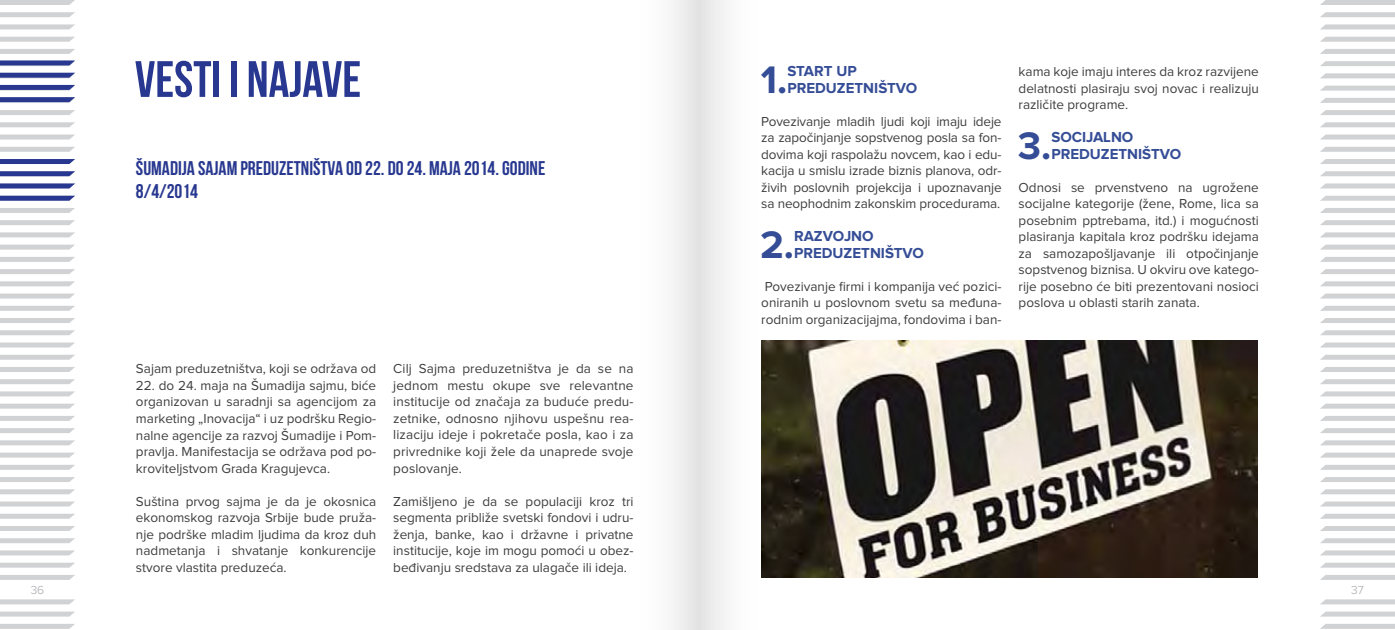
<style>
.page{position:relative;width:1395px;height:630px;background:#fff}
.page>*{position:absolute;margin:0;border:0;box-sizing:border-box;transform-origin:0 0}
.t1{font:51px "Bebas Neue";color:#283890}
.t2{font:700 39.75px "Proxima Nova";color:#354d96}
.t3{font:19.8px/22.5px "Bebas Neue";color:#283890}
.t4{font:700 15px/16.5px "Proxima Nova";color:#354d96}
.t5{font:13.5px/16.5px "Proxima Nova";color:#3e3e3f;text-align:justify}
.t6{font:300 12px "Proxima Nova";color:#a4a5a9}
</style>
<div class="page">
<img style="left:673px;top:0;width:89px;height:629px">
<svg style="left:0;top:0;width:75px;height:5px"></svg>
<svg style="left:0;top:12px;width:75px;height:5px"></svg>
<svg style="left:0;top:24px;width:75px;height:5px"></svg>
<svg style="left:0;top:37px;width:75px;height:5px"></svg>
<svg style="left:0;top:49px;width:75px;height:5px"></svg>
<svg style="left:0;top:110px;width:75px;height:5px"></svg>
<svg style="left:0;top:122px;width:75px;height:5px"></svg>
<svg style="left:0;top:134px;width:75px;height:5px"></svg>
<svg style="left:0;top:147px;width:75px;height:5px"></svg>
<svg style="left:0;top:208px;width:75px;height:5px"></svg>
<svg style="left:0;top:220px;width:75px;height:5px"></svg>
<svg style="left:0;top:232px;width:75px;height:5px"></svg>
<svg style="left:0;top:244px;width:75px;height:5px"></svg>
<svg style="left:0;top:257px;width:75px;height:5px"></svg>
<svg style="left:0;top:269px;width:75px;height:5px"></svg>
<svg style="left:0;top:281px;width:75px;height:5px"></svg>
<svg style="left:0;top:293px;width:75px;height:5px"></svg>
<svg style="left:0;top:306px;width:75px;height:4px"></svg>
<svg style="left:0;top:318px;width:75px;height:5px"></svg>
<svg style="left:0;top:330px;width:75px;height:5px"></svg>
<svg style="left:0;top:342px;width:75px;height:5px"></svg>
<svg style="left:0;top:354px;width:75px;height:5px"></svg>
<svg style="left:0;top:367px;width:75px;height:5px"></svg>
<svg style="left:0;top:379px;width:75px;height:5px"></svg>
<svg style="left:0;top:391px;width:75px;height:5px"></svg>
<svg style="left:0;top:403px;width:75px;height:5px"></svg>
<svg style="left:0;top:416px;width:75px;height:4px"></svg>
<svg style="left:0;top:428px;width:75px;height:5px"></svg>
<svg style="left:0;top:440px;width:75px;height:5px"></svg>
<svg style="left:0;top:452px;width:75px;height:5px"></svg>
<svg style="left:0;top:465px;width:75px;height:4px"></svg>
<svg style="left:0;top:477px;width:75px;height:5px"></svg>
<svg style="left:0;top:489px;width:75px;height:5px"></svg>
<svg style="left:0;top:501px;width:75px;height:5px"></svg>
<svg style="left:0;top:513px;width:75px;height:5px"></svg>
<svg style="left:0;top:526px;width:75px;height:4px"></svg>
<svg style="left:0;top:538px;width:75px;height:5px"></svg>
<svg style="left:0;top:550px;width:75px;height:5px"></svg>
<svg style="left:0;top:562px;width:75px;height:5px"></svg>
<svg style="left:0;top:575px;width:75px;height:4px"></svg>
<svg style="left:0;top:599px;width:75px;height:5px"></svg>
<svg style="left:0;top:611px;width:75px;height:5px"></svg>
<svg style="left:0;top:624px;width:75px;height:4px"></svg>
<svg style="left:1320px;top:0;width:75px;height:5px"></svg>
<svg style="left:1320px;top:12px;width:75px;height:5px"></svg>
<svg style="left:1321px;top:24px;width:74px;height:5px"></svg>
<svg style="left:1320px;top:37px;width:75px;height:5px"></svg>
<svg style="left:1320px;top:49px;width:75px;height:5px"></svg>
<svg style="left:1320px;top:61px;width:75px;height:5px"></svg>
<svg style="left:1321px;top:73px;width:74px;height:5px"></svg>
<svg style="left:1320px;top:86px;width:75px;height:5px"></svg>
<svg style="left:1320px;top:98px;width:75px;height:5px"></svg>
<svg style="left:1320px;top:110px;width:75px;height:5px"></svg>
<svg style="left:1320px;top:122px;width:75px;height:5px"></svg>
<svg style="left:1321px;top:134px;width:74px;height:5px"></svg>
<svg style="left:1320px;top:147px;width:75px;height:5px"></svg>
<svg style="left:1320px;top:159px;width:75px;height:5px"></svg>
<svg style="left:1320px;top:171px;width:75px;height:5px"></svg>
<svg style="left:1321px;top:183px;width:74px;height:5px"></svg>
<svg style="left:1321px;top:196px;width:74px;height:4px"></svg>
<svg style="left:1320px;top:208px;width:75px;height:5px"></svg>
<svg style="left:1320px;top:220px;width:75px;height:5px"></svg>
<svg style="left:1321px;top:232px;width:74px;height:5px"></svg>
<svg style="left:1321px;top:244px;width:74px;height:5px"></svg>
<svg style="left:1320px;top:257px;width:75px;height:5px"></svg>
<svg style="left:1320px;top:269px;width:75px;height:5px"></svg>
<svg style="left:1320px;top:281px;width:75px;height:5px"></svg>
<svg style="left:1321px;top:293px;width:74px;height:5px"></svg>
<svg style="left:1321px;top:306px;width:74px;height:4px"></svg>
<svg style="left:1320px;top:318px;width:75px;height:5px"></svg>
<svg style="left:1320px;top:330px;width:75px;height:5px"></svg>
<svg style="left:1321px;top:342px;width:74px;height:5px"></svg>
<svg style="left:1321px;top:354px;width:74px;height:5px"></svg>
<svg style="left:1320px;top:367px;width:75px;height:5px"></svg>
<svg style="left:1320px;top:379px;width:75px;height:5px"></svg>
<svg style="left:1321px;top:391px;width:74px;height:5px"></svg>
<svg style="left:1321px;top:403px;width:74px;height:5px"></svg>
<svg style="left:1321px;top:416px;width:74px;height:4px"></svg>
<svg style="left:1320px;top:428px;width:75px;height:5px"></svg>
<svg style="left:1320px;top:440px;width:75px;height:5px"></svg>
<svg style="left:1321px;top:452px;width:74px;height:5px"></svg>
<svg style="left:1321px;top:465px;width:74px;height:4px"></svg>
<svg style="left:1320px;top:477px;width:75px;height:5px"></svg>
<svg style="left:1320px;top:489px;width:75px;height:5px"></svg>
<svg style="left:1321px;top:501px;width:74px;height:5px"></svg>
<svg style="left:1321px;top:513px;width:74px;height:5px"></svg>
<svg style="left:1321px;top:526px;width:74px;height:4px"></svg>
<svg style="left:1320px;top:538px;width:75px;height:5px"></svg>
<svg style="left:1321px;top:550px;width:74px;height:5px"></svg>
<svg style="left:1321px;top:562px;width:74px;height:5px"></svg>
<svg style="left:1321px;top:575px;width:74px;height:4px"></svg>
<svg style="left:1321px;top:599px;width:74px;height:5px"></svg>
<svg style="left:1321px;top:611px;width:74px;height:5px"></svg>
<svg style="left:1321px;top:624px;width:74px;height:4px"></svg>
<svg style="left:0;top:60px;width:75px;height:6px"></svg>
<svg style="left:0;top:73px;width:75px;height:5px"></svg>
<svg style="left:0;top:85px;width:75px;height:6px"></svg>
<svg style="left:0;top:97px;width:75px;height:6px"></svg>
<svg style="left:0;top:159px;width:75px;height:5px"></svg>
<svg style="left:0;top:171px;width:75px;height:5px"></svg>
<svg style="left:0;top:183px;width:75px;height:5px"></svg>
<svg style="left:0;top:196px;width:75px;height:4px"></svg>
<img style="left:761px;top:340px;width:496px;height:237px">
<h1 class="t1" style="left:135px;top:51px;width:228px">VESTI I NAJAVE</h1>
<h3 class="t3" style="left:136px;top:157px;width:411px">ŠUMADIJA SAJAM PREDUZETNIŠTVA OD 22. DO 24. MAJA 2014. GODINE<br>8/4/2014</h3>
<p class="t5" style="left:136px;top:361px;width:242px">Sajam preduzetništva, koji se održava od</p>
<p class="t5" style="left:136px;top:377px;width:242px">22. do 24. maja na Šumadija sajmu, biće organizovan u saradnji sa agencijom za marketing „Inovacija“ i uz podršku Regio&shy;nalne agencije za razvoj Šumadije i Pom&shy;pravlja. Manifestacija se održava pod po&shy;kroviteljstvom Grada Kragujevca.</p>
<p class="t5" style="left:136px;top:493px;width:242px">Suština prvog sajma je da je okosnica ekonomskog razvoja Srbije bude pruža&shy;nje podrške mladim ljudima da kroz duh nadmetanja i shvatanje konkurencije stvore vlastita preduzeća.</p>
<p class="t5" style="left:393px;top:361px;width:242px">Cilj Sajma preduzetništva je da se na jednom mestu okupe sve relevantne institucije od značaja za buduće predu&shy;zetnike, odnosno njihovu uspešnu rea&shy;lizaciju ideje i pokretače posla, kao i za privrednike koji žele da unaprede svoje poslovanje.</p>
<p class="t5" style="left:393px;top:493px;width:242px">Zamišljeno je da se populaciji kroz tri segmenta približe svetski fondovi i udru&shy;ženja, banke, kao i državne i privatne institucije, koje im mogu pomoći u obez&shy;beđivanju sredstava za ulagače ili ideja.</p>
<h2 class="t2" style="left:761px;top:61px;width:28px">1.</h2>
<p class="t4" style="left:787px;top:63px;width:131px">START UP<br>PREDUZETNIŠTVO</p>
<p class="t5" style="left:761px;top:113px;width:242px">Povezivanje mladih ljudi koji imaju ideje za započinjanje sopstvenog posla sa fon&shy;dovima koji raspolažu novcem, kao i edu&shy;kacija u smislu izrade biznis planova, odr&shy;živih poslovnih projekcija i upoznavanje sa neophodnim zakonskim procedurama.</p>
<h2 class="t2" style="left:760px;top:226px;width:36px">2.</h2>
<p class="t4" style="left:794px;top:228px;width:131px">RAZVOJNO<br>PREDUZETNIŠTVO</p>
<p class="t5" style="left:761px;top:278px;width:242px">Povezivanje firmi i kompanija već pozici&shy;oniranih u poslovnom svetu sa međuna&shy;rodnim organizacijajma, fondovima i ban-</p>
<p class="t5" style="left:1018px;top:64px;width:242px">kama koje imaju interes da kroz razvijene delatnosti plasiraju svoj novac i realizuju različite programe.</p>
<h2 class="t2" style="left:1018px;top:127px;width:35px">3.</h2>
<p class="t4" style="left:1051px;top:129px;width:131px">SOCIJALNO<br>PREDUZETNIŠTVO</p>
<p class="t5" style="left:1018px;top:179px;width:242px">Odnosi se prvenstveno na ugrožene socijalne kategorije (žene, Rome, lica sa posebnim pptrebama, itd.) i mogućnosti plasiranja kapitala kroz podršku idejama za samozapošljavanje ili otpočinjanje sopstvenog biznisa. U okviru ove katego&shy;rije posebno će biti prezentovani nosioci poslova u oblasti starih zanata.</p>
<p class="t6" style="left:31px;top:584px;width:15px">36</p>
<p class="t6" style="left:1351px;top:584px;width:14px">37</p>
</div>
